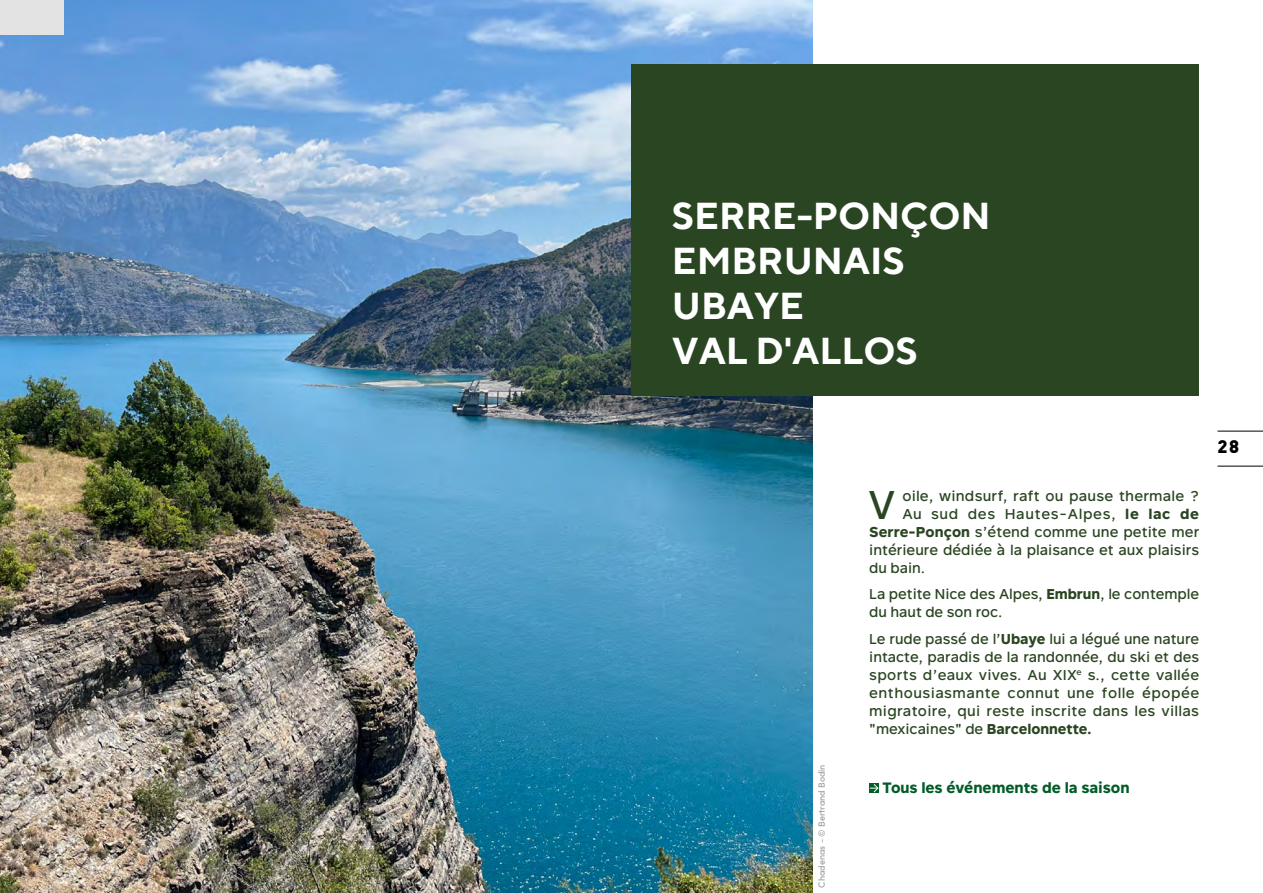
<style>
.page{position:relative;width:1263px;height:893px;background:#fff}
.page>*{position:absolute;margin:0;border:0;box-sizing:border-box;transform-origin:0 0}
.t1{font:500 39.9px "Rutan";color:#2a4521}
.t2{font:700 37.5px/45px "TT Norms";letter-spacing:-.005em;color:#fff}
.t3{font:900 18px "DINOT";color:#000}
.t4{font:700 15px "Rutan";color:#005c29}
.t5{font:500 14.25px/18px "Rutan";letter-spacing:.005em;color:#2a4521}
.t6{font:500 14.25px "Rutan";letter-spacing:.05em;color:#2a4521}
.t7{font:500 9px "Sofia Pro";color:#9d9d9c}
.s1{font-weight:700}
</style>
<div class="page">
<img style="left:0;top:0;width:812px;height:893px">
<div style="left:631px;top:64px;width:568px;height:331px;background:#2a4521"></div>
<svg style="left:870px;top:783px;width:9px;height:10px"></svg>
<hr style="left:1217px;top:466px;width:46px;height:1px;background:#000">
<hr style="left:1217px;top:431px;width:46px;height:1px;background:#000">
<div style="left:0;top:0;width:64px;height:34px;background:#e3e3e3"></div>
<h2 class="t2" style="left:672px;top:193px;width:320px">SERRE-PONÇON<br>EMBRUNAIS<br>UBAYE<br>VAL D'ALLOS</h2>
<p class="t7" style="left:815px;top:888px;width:125px;rotate:-90deg">Chadenas - © Bertrand Bodin</p>
<h1 class="t1" style="left:868px;top:472px;width:29px">V</h1>
<p class="t5" style="left:902px;top:486px;width:298px">oile, windsurf, raft ou pause thermale ?</p>
<p class="t6" style="left:902px;top:502px;width:298px">Au sud des Hautes-Alpes, <span class="s1">le lac de</span></p>
<p class="t5" style="left:869px;top:522px;width:331px"><span class="s1">Serre-Ponçon</span> s’étend comme une petite mer</p>
<p class="t5" style="left:869px;top:540px;width:331px">intérieure dédiée à la plaisance et aux plaisirs</p>
<p class="t5" style="left:869px;top:558px;width:57px">du bain.</p>
<p class="t5" style="left:869px;top:584px;width:331px">La petite Nice des Alpes, <span class="s1">Embrun</span>, le contemple du haut de son roc.</p>
<p class="t5" style="left:869px;top:629px;width:332px;text-align:justify">Le rude passé de l’<span class="s1">Ubaye</span> lui a légué une nature intacte, paradis de la randonnée, du ski et des sports d’eaux vives. Au XIX<sup>e</sup> s., cette vallée enthousiasmante connut une folle épopée migratoire, qui reste inscrite dans les villas "mexicaines" de <span class="s1">Barcelonnette.</span></p>
<p class="t4" style="left:883px;top:775px;width:248px">Tous les événements de la saison</p>
<p class="t3" style="left:1217px;top:432px;width:23px">28</p>
</div>
